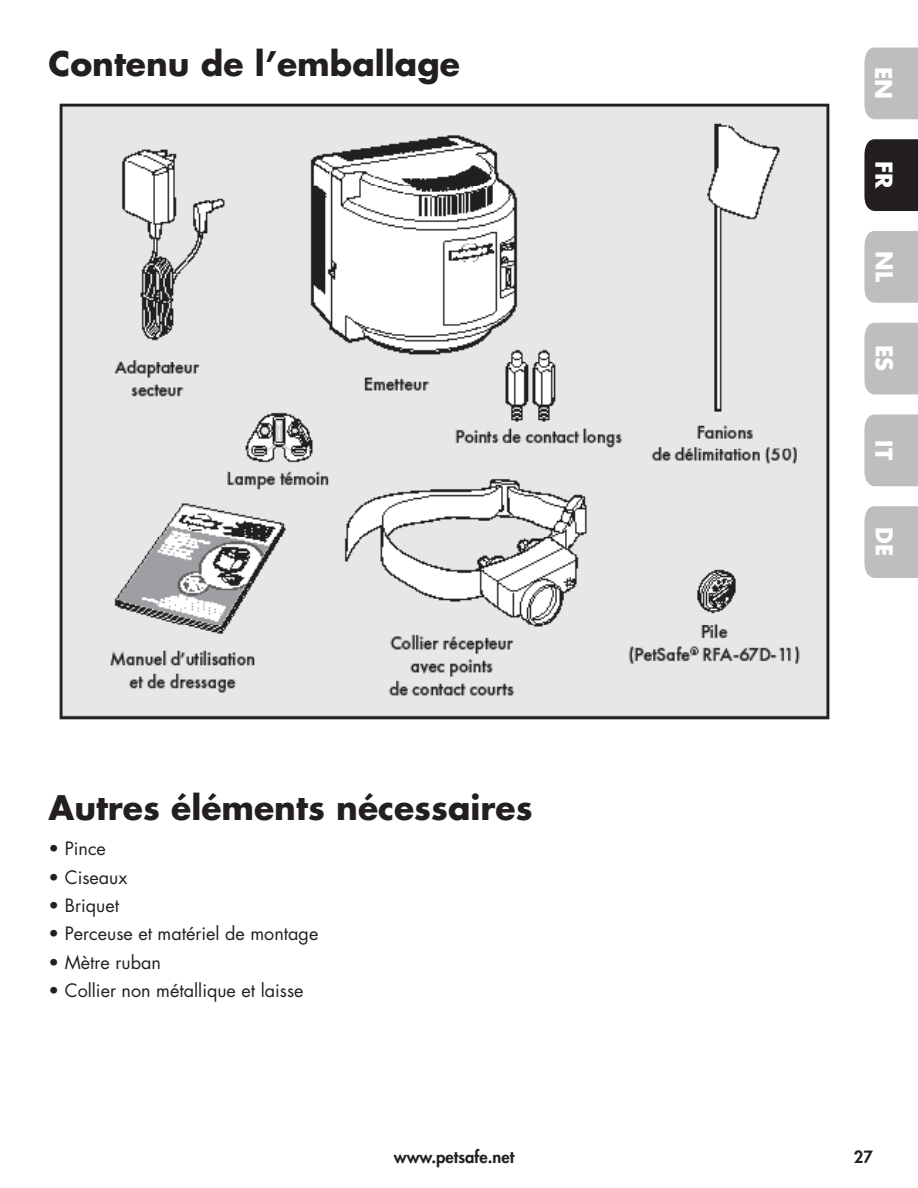
<style>
.page{position:relative;width:918px;height:1188px;background:#fff}
.page>*{position:absolute;margin:0;border:0;box-sizing:border-box;transform-origin:0 0}
.t1{font:700 33px "Futura Std";color:#231f20}
.t2{font:700 22.65px "Futura Std";color:#fff}
.t3{font:18px "Futura Std";color:#231f20}
.t4{font:800 16.5px "Futura Std";color:#231f20}
</style>
<div class="page">
<div style="left:864px;top:48px;width:54px;height:71px;background:#bcbec0"></div>
<div style="left:864px;top:139px;width:54px;height:72px;background:#231f20"></div>
<div style="left:864px;top:231px;width:54px;height:72px;background:#bcbec0"></div>
<div style="left:864px;top:323px;width:54px;height:72px;background:#bcbec0"></div>
<div style="left:864px;top:414px;width:54px;height:72px;background:#bcbec0"></div>
<div style="left:864px;top:506px;width:54px;height:72px;background:#bcbec0"></div>
<img style="left:59px;top:103px;width:771px;height:617px">
<h1 class="t1" style="left:49px;top:42px;width:413px">Contenu de l’emballage</h1>
<h1 class="t1" style="left:49px;top:786px;width:486px">Autres éléments nécessaires</h1>
<p class="t3" style="left:49px;top:837px;width:59px">• Pince</p>
<p class="t3" style="left:49px;top:866px;width:80px">• Ciseaux</p>
<p class="t3" style="left:49px;top:894px;width:72px">• Briquet</p>
<p class="t3" style="left:49px;top:922px;width:271px">• Perceuse et matériel de montage</p>
<p class="t3" style="left:49px;top:951px;width:114px">• Mètre ruban</p>
<p class="t3" style="left:49px;top:979px;width:257px">• Collier non métallique et laisse</p>
<p class="t2" style="left:896px;top:67px;width:34px;rotate:90deg">EN</p>
<p class="t2" style="left:897px;top:161px;width:29px;rotate:90deg">FR</p>
<p class="t2" style="left:897px;top:251px;width:32px;rotate:90deg">NL</p>
<p class="t2" style="left:897px;top:345px;width:28px;rotate:90deg">ES</p>
<p class="t2" style="left:897px;top:440px;width:21px;rotate:90deg">IT</p>
<p class="t2" style="left:897px;top:527px;width:30px;rotate:90deg">DE</p>
<p class="t4" style="left:394px;top:1149px;width:122px">www.petsafe.net</p>
<p class="t4" style="left:854px;top:1147px;width:21px">27</p>
</div>
